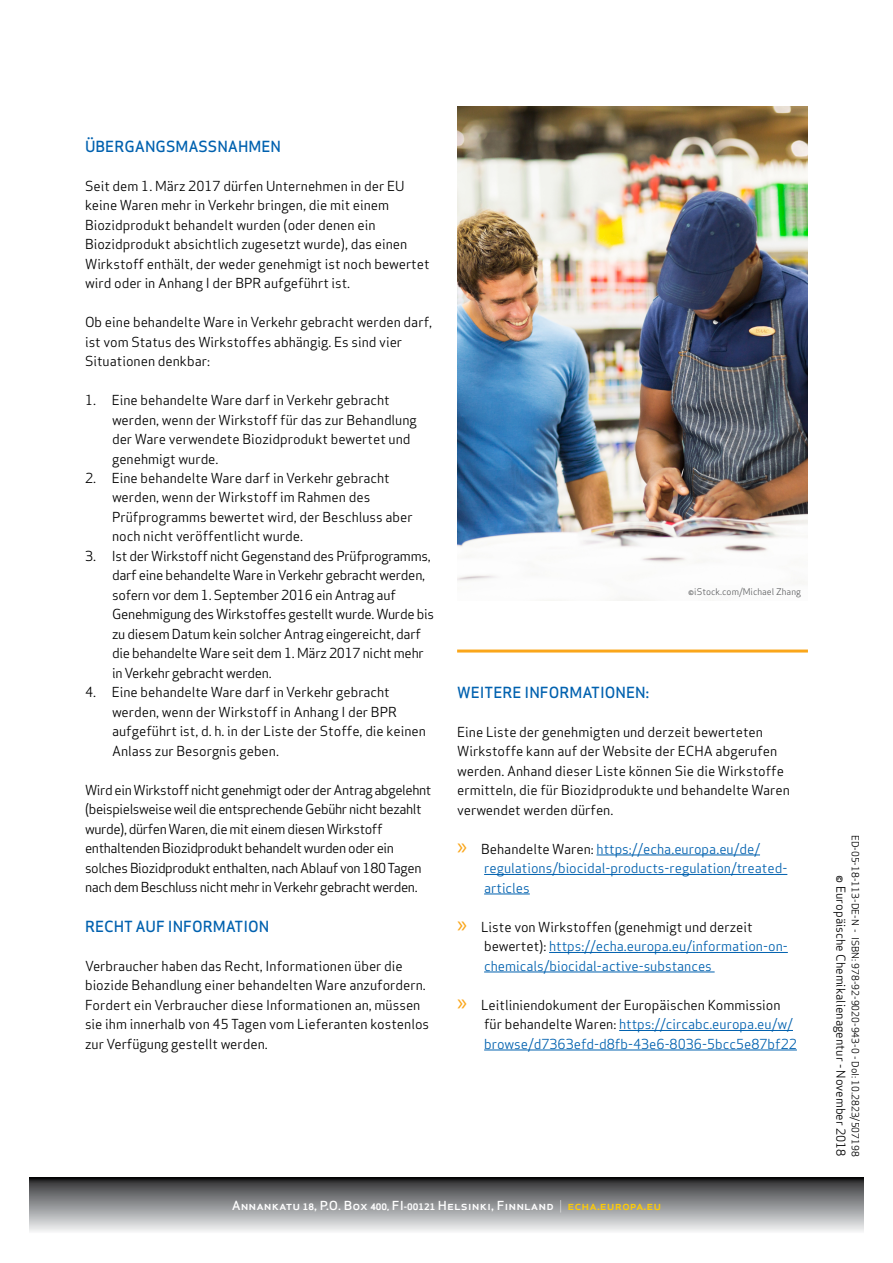
<style>
.page{position:relative;width:893px;height:1263px;background:#fff}
.page>*{position:absolute;margin:0;border:0;box-sizing:border-box;transform-origin:0 0}
.t1{font:500 15px "Apex Sans";color:#0061af}
.t2{font:13.5px/19.5px "Apex Sans";color:#000}
.t3{font:13.5px/19.5px "Apex Sans";color:#0061af}
.t4{font:13.5px/19.5px "Apex Sans";letter-spacing:-.03em;color:#000}
.t5{font:13.5px/19.5px "Apex Sans";letter-spacing:-.02em;color:#000}
.t6{font:500 12.15px "Apex Sans";color:#fff;scale:1.08 1}
.t7{font:12px "Apex Sans";color:#000}
.t8{font:9.75px "Apex Sans";color:#000}
.t9{font:9px "Apex Sans";color:#616264}
.s1{font-family:"Myriad Pro";font-size:24px;color:#faa61a}
.s2{color:#000}
.s3{font-weight:700;font-size:8.7px}
.s4{font-weight:700;font-size:8.25px}
.s5{font-weight:300}
.s6{color:#ffcb05}
</style>
<div class="page">
<svg style="left:30px;top:1178px;width:833px;height:54px;background:#8e9092"></svg>
<hr style="left:596px;top:855px;width:164px;height:1px;background:#0061af">
<hr style="left:484px;top:874px;width:303px;height:1px;background:#0061af">
<hr style="left:484px;top:894px;width:46px;height:1px;background:#0061af">
<hr style="left:549px;top:952px;width:239px;height:1px;background:#0061af">
<hr style="left:484px;top:972px;width:231px;height:1px;background:#0061af">
<hr style="left:619px;top:1030px;width:174px;height:1px;background:#0061af">
<hr style="left:484px;top:1050px;width:313px;height:1px;background:#0061af">
<hr style="left:457px;top:649px;width:351px;height:3px;background:#faa61a">
<img style="left:457px;top:106px;width:351px;height:494px">
<p class="t1" style="left:85px;top:133px;width:198px">ÜBERGANGSMASSNAHMEN</p>
<p class="t2" style="left:85px;top:175px;width:346px">Seit dem 1. März 2017 dürfen Unternehmen in der EU keine Waren mehr in Verkehr bringen, die mit einem Biozidprodukt behandelt wurden (oder denen ein Biozidprodukt absichtlich zugesetzt wurde), das einen Wirkstoff enthält, der weder genehmigt ist noch bewertet wird oder in Anhang I der BPR aufgeführt ist.</p>
<p class="t2" style="left:85px;top:311px;width:349px">Ob eine behandelte Ware in Verkehr gebracht werden darf, ist vom Status des Wirkstoffes abhängig. Es sind vier<br>Situationen denkbar:</p>
<p class="t2" style="left:112px;top:389px;width:306px;text-indent:-27px">1. Eine behandelte Ware darf in Verkehr gebracht werden, wenn der Wirkstoff für das zur Behandlung der Ware verwendete Biozidprodukt bewertet und genehmigt wurde.</p>
<p class="t2" style="left:112px;top:467px;width:302px;text-indent:-27px">2. Eine behandelte Ware darf in Verkehr gebracht werden, wenn der Wirkstoff im Rahmen des Prüfprogramms bewertet wird, der Beschluss aber noch nicht veröffentlicht wurde.</p>
<p class="t5" style="left:112px;top:545px;width:324px;text-indent:-27px">3. Ist der Wirkstoff nicht Gegenstand des Prüfprogramms, darf eine behandelte Ware in Verkehr gebracht werden, sofern vor dem 1. September 2016 ein Antrag auf Genehmigung des Wirkstoffes gestellt wurde. Wurde bis zu diesem Datum kein solcher Antrag eingereicht, darf die behandelte Ware seit dem 1. März 2017 nicht mehr in Verkehr gebracht werden.</p>
<p class="t2" style="left:112px;top:681px;width:315px;text-indent:-27px">4. Eine behandelte Ware darf in Verkehr gebracht werden, wenn der Wirkstoff in Anhang I der BPR aufgeführt ist, d. h. in der Liste der Stoffe, die keinen Anlass zur Besorgnis geben.</p>
<p class="t4" style="left:85px;top:779px;width:348px">Wird ein Wirkstoff nicht genehmigt oder der Antrag abgelehnt (beispielsweise weil die entsprechende Gebühr nicht bezahlt wurde), dürfen Waren, die mit einem diesen Wirkstoff enthaltenden Biozidprodukt behandelt wurden oder ein solches Biozidprodukt enthalten, nach Ablauf von 180Tagen nach dem Beschluss nicht mehr in Verkehr gebracht werden.</p>
<p class="t1" style="left:85px;top:913px;width:186px">RECHT AUF INFORMATION</p>
<p class="t2" style="left:85px;top:955px;width:346px">Verbraucher haben das Recht, Informationen über die biozide Behandlung einer behandelten Ware anzufordern.<br>Fordert ein Verbraucher diese Informationen an, müssen sie ihm innerhalb von 45 Tagen vom Lieferanten kostenlos zur Verfügung gestellt werden.</p>
<p class="t9" style="left:688px;top:584px;width:114px">©iStock.com/Michael Zhang</p>
<p class="t1" style="left:457px;top:679px;width:193px">WEITERE INFORMATIONEN:</p>
<p class="t2" style="left:457px;top:721px;width:334px">Eine Liste der genehmigten und derzeit bewerteten Wirkstoffe kann auf der Website der ECHA abgerufen werden. Anhand dieser Liste können Sie die Wirkstoffe ermitteln, die für Biozidprodukte und behandelte Waren verwendet werden dürfen.</p>
<p class="t3" style="left:484px;top:838px;width:305px;text-indent:-27px"><span class="s1">»</span> <span class="s2">Behandelte Waren:</span> https://echa.europa.eu/de/ regulations/biocidal-products-regulation/treated&shy;articles</p>
<p class="t3" style="left:484px;top:916px;width:305px;text-indent:-27px"><span class="s1">»</span> <span class="s2">Liste von Wirkstoffen (genehmigt und derzeit bewertet):</span> https://echa.europa.eu/information-on&shy;chemicals/biocidal-active-substances</p>
<p class="t3" style="left:484px;top:994px;width:314px;text-indent:-27px"><span class="s1">»</span> <span class="s2">Leitliniendokument der Europäischen Kommission für behandelte Waren:</span> https://circabc.europa.eu/w/ browse/d7363efd-d8fb-43e6-8036-5bcc5e87bf22</p>
<p class="t6" style="left:232px;top:1195px;width:399px">Annankatu <span class="s3">18</span>, P.O. Box <span class="s3">400,</span> FI<span class="s4">-</span><span class="s3">00121</span> Helsinki, Finnland <span class="s5">|</span> <span class="s6">echa.europa.eu</span></p>
<p class="t8" style="left:863px;top:835px;width:323px;rotate:90deg">ED-05-18-113-DE-N - ISBN: 978-92-9020-943-0 - DoI: 10.2823/507198</p>
<p class="t7" style="left:851px;top:875px;width:283px;rotate:90deg">© Europäische Chemikalienagentur - November 2018</p>
</div>
